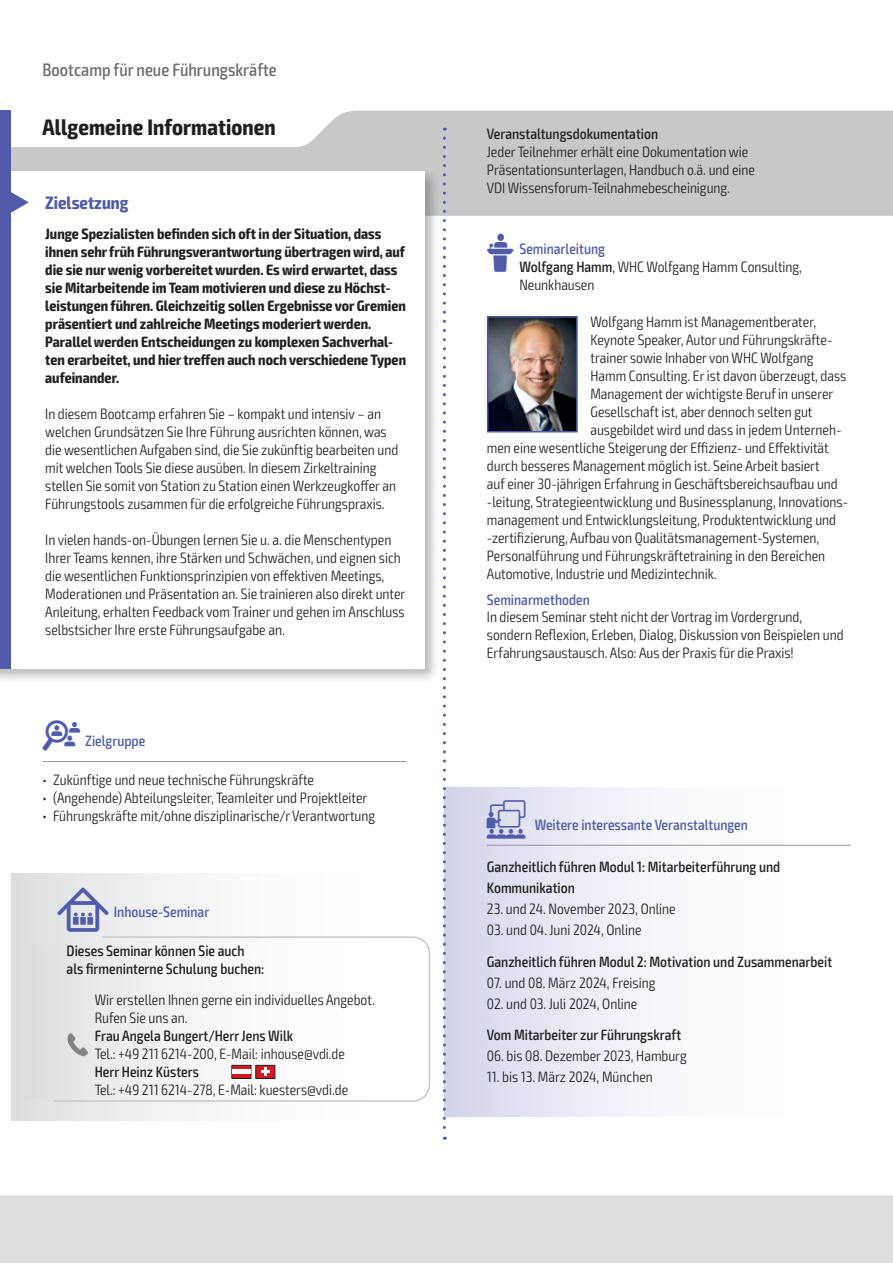
<style>
.page{position:relative;width:893px;height:1263px;background:#fff}
.page>*{position:absolute;margin:0;border:0;box-sizing:border-box;transform-origin:0 0}
.t1{font:700 condensed 22.5px "Exo 2";letter-spacing:.005em;color:#231f20}
.t2{font:500 condensed 18px "Exo 2";color:#6c6d70}
.t3{font:700 condensed 18px "Exo 2";color:#505ca9}
.t4{font:300 condensed 15px/18px "Exo 2";color:#231f20}
.t5{font:700 condensed 15px/18px "Exo 2";color:#231f20}
.t6{font:500 condensed 15px/21px "Exo 2";color:#231f20}
.t7{font:500 condensed 15px "Exo 2";color:#505ca9}
.s1{font-family:"VDI Iconset S4 A Regular";font-weight:400;font-stretch:normal}
.s2{font-weight:500}
.s3{font-family:"VDI Iconset S4 A Regular";font-weight:400;font-stretch:normal;font-size:15.45px}
.s4{font-family:"VDI Iconset S4 A Regular";font-weight:400;font-stretch:normal;font-size:19.5px}
</style>
<div class="page">
<div style="left:0;top:1195px;width:893px;height:68px;background:#dcdddf"></div>
<svg style="left:11px;top:111px;width:881px;height:105px;fill:#c7c8ca"></svg>
<hr style="left:892px;top:111px;width:1px;height:105px;background:#505ca9">
<div style="left:0;top:111px;width:11px;height:63px;background:#505ca9"></div>
<div style="left:0;top:168px;width:440px;height:516px;background:#231f20;opacity:.3"></div>
<div style="left:0;top:171px;width:424px;height:498px;background:#fff"></div>
<div style="left:0;top:171px;width:11px;height:498px;background:#505ca9"></div>
<svg style="left:11px;top:192px;width:18px;height:21px"></svg>
<hr style="left:43px;top:761px;width:363px;height:1px;background:#939598">
<div style="left:444px;top:788px;width:406px;height:328px;background:linear-gradient(to right,#dadbed,#fff)"></div>
<hr style="left:487px;top:845px;width:363px;height:1px;background:#939598">
<img style="left:490px;top:319px;width:85px;height:110px">
<div style="left:487px;top:316px;width:91px;height:116px;border:2px solid #505ca9"></div>
<div style="left:11px;top:873px;width:419px;height:247px;background:linear-gradient(to right,#e2e3e5,#fff)"></div>
<svg style="left:53px;top:935px;width:378px;height:167px"></svg>
<div style="left:24px;top:945px;width:383px;height:152px;background:linear-gradient(to right,#e2e3e5,#fff)"></div>
<svg style="left:231px;top:1065px;width:44px;height:14px"></svg>
<hr style="left:232px;top:1070px;width:19px;height:4px;background:#fff">
<svg style="left:67px;top:1033px;width:21px;height:23px"></svg>
<svg style="left:443px;top:138px;width:3px;height:1002px"></svg>
<p class="t2" style="left:43px;top:59px;width:236px">Bootcamp für neue Führungskräfte</p>
<h1 class="t1" style="left:43px;top:113px;width:235px">Allgemeine Informationen</h1>
<p class="t6" style="left:487px;top:124px;width:173px">Veranstaltungsdokumentation</p>
<p class="t4" style="left:487px;top:143px;width:270px">Jeder Teilnehmer erhält eine Dokumentation wie<br>Präsentationsunterlagen, Handbuch o.ä. und eine<br>VDI Wissensforum-Teilnahmebescheinigung.</p>
<p class="t5" style="left:45px;top:225px;width:362px">Junge Spezialisten befinden sich oft in der Situation, dass ihnen sehr früh Führungsverantwortung übertragen wird, auf die sie nur wenig vorbereitet wurden. Es wird erwartet, dass sie Mitarbeitende im Team motivieren und diese zu Höchst&shy;leistungen führen. Gleichzeitig sollen Ergebnisse vor Gremien präsentiert und zahlreiche Meetings moderiert werden.<br>Parallel werden Entscheidungen zu komplexen Sachverhal&shy;ten erarbeitet, und hier treffen auch noch verschiedene Typen aufeinander.</p>
<p class="t4" style="left:45px;top:405px;width:355px">In diesem Bootcamp erfahren Sie – kompakt und intensiv – an welchen Grundsätzen Sie Ihre Führung ausrichten können, was die wesentlichen Aufgaben sind, die Sie zukünftig bearbeiten und mit welchen Tools Sie diese ausüben. In diesem Zirkeltraining stellen Sie somit von Station zu Station einen Werkzeugkoffer an Führungstools zusammen für die erfolgreiche Führungspraxis.</p>
<p class="t4" style="left:45px;top:531px;width:362px">In vielen hands-on-Übungen lernen Sie u. a. die Menschentypen Ihrer Teams kennen, ihre Stärken und Schwächen, und eignen sich die wesentlichen Funktionsprinzipien von effektiven Meetings, Moderationen und Präsentation an. Sie trainieren also direkt unter Anleitung, erhalten Feedback vom Trainer und gehen im Anschluss selbstsicher Ihre erste Führungsaufgabe an.</p>
<p class="t3" style="left:45px;top:192px;width:85px">Zielsetzung</p>
<p class="t7" style="left:487px;top:240px;width:120px"><span class="s1">L</span> Seminarleitung</p>
<p class="t4" style="left:519px;top:258px;width:284px"><span class="s2">Wolfgang Hamm</span>, WHC Wolfgang Hamm Consulting,<br>Neunkhausen</p>
<p class="t4" style="left:590px;top:313px;width:227px">Wolfgang Hamm ist Managementberater,</p>
<p class="t4" style="left:590px;top:331px;width:242px">Keynote Speaker, Autor und Führungskräfte-</p>
<p class="t4" style="left:590px;top:349px;width:225px">trainer sowie Inhaber von WHC Wolfgang</p>
<p class="t4" style="left:590px;top:367px;width:257px">Hamm Consulting. Er ist davon überzeugt, dass</p>
<p class="t4" style="left:590px;top:385px;width:244px">Management der wichtigste Beruf in unserer</p>
<p class="t4" style="left:590px;top:403px;width:224px">Gesellschaft ist, aber dennoch selten gut</p>
<p class="t4" style="left:590px;top:421px;width:253px">ausgebildet wird und dass in jedem Unterneh-</p>
<p class="t4" style="left:487px;top:439px;width:343px">men eine wesentliche Steigerung der Effizienz- und Effektivität</p>
<p class="t4" style="left:487px;top:457px;width:334px">durch besseres Management möglich ist. Seine Arbeit basiert</p>
<p class="t4" style="left:487px;top:475px;width:352px">auf einer 30-jährigen Erfahrung in Geschäftsbereichsaufbau und</p>
<p class="t4" style="left:487px;top:493px;width:361px">-leitung, Strategieentwicklung und Businessplanung, Innovations-</p>
<p class="t4" style="left:487px;top:511px;width:351px">management und Entwicklungsleitung, Produktentwicklung und</p>
<p class="t4" style="left:487px;top:529px;width:334px">-zertifizierung, Aufbau von Qualitätsmanagement-Systemen,</p>
<p class="t4" style="left:487px;top:547px;width:340px">Personalführung und Führungskräftetraining in den Bereichen</p>
<p class="t4" style="left:487px;top:565px;width:231px">Automotive, Industrie und Medizintechnik.</p>
<p class="t7" style="left:487px;top:590px;width:104px">Seminarmethoden</p>
<p class="t4" style="left:487px;top:608px;width:358px">In diesem Seminar steht nicht der Vortrag im Vordergrund, sondern Reflexion, Erleben, Dialog, Diskussion von Beispielen und<br>Erfahrungsaustausch. Also: Aus der Praxis für die Praxis!</p>
<p class="t7" style="left:43px;top:732px;width:104px"><span class="s1">Z</span> Zielgruppe</p>
<p class="t4" style="left:43px;top:771px;width:273px">• Zukünftige und neue technische Führungskräfte</p>
<p class="t4" style="left:43px;top:789px;width:326px">• (Angehende) Abteilungsleiter, Teamleiter und Projektleiter</p>
<p class="t4" style="left:43px;top:807px;width:334px">• Führungskräfte mit/ohne disziplinarische/r Verantwortung</p>
<p class="t7" style="left:57px;top:902px;width:153px"><span class="s3">I</span> Inhouse-Seminar</p>
<p class="t6" style="left:67px;top:942px;width:199px;line-height:18px">Dieses Seminar können Sie auch als firmeninterne Schulung buchen:</p>
<p class="t4" style="left:95px;top:991px;width:282px">Wir erstellen Ihnen gerne ein individuelles Angebot.<br>Rufen Sie uns an.</p>
<p class="t6" style="left:95px;top:1025px;width:200px">Frau Angela Bungert/Herr Jens Wilk</p>
<p class="t4" style="left:95px;top:1045px;width:252px">Tel.: +49 211 6214-200, E-Mail: inhouse@vdi.de</p>
<p class="t6" style="left:95px;top:1061px;width:106px">Herr Heinz Küsters</p>
<p class="t4" style="left:95px;top:1081px;width:255px">Tel.: +49 211 6214-278, E-Mail: kuesters@vdi.de</p>
<p class="t7" style="left:487px;top:816px;width:263px"><span class="s4">W</span> Weitere interessante Veranstaltungen</p>
<p class="t6" style="left:487px;top:857px;width:295px">Ganzheitlich führen Modul 1: Mitarbeiterführung und<br>Kommunikation</p>
<p class="t4" style="left:487px;top:900px;width:190px">23. und 24. November 2023, Online</p>
<p class="t4" style="left:487px;top:921px;width:156px">03. und 04. Juni 2024, Online</p>
<p class="t6" style="left:487px;top:951px;width:347px">Ganzheitlich führen Modul 2: Motivation und Zusammenarbeit</p>
<p class="t4" style="left:487px;top:974px;width:170px">07. und 08. März 2024, Freising</p>
<p class="t4" style="left:487px;top:995px;width:152px">02. und 03. Juli 2024, Online</p>
<p class="t6" style="left:487px;top:1025px;width:196px">Vom Mitarbeiter zur Führungskraft</p>
<p class="t4" style="left:487px;top:1047px;width:201px">06. bis 08. Dezember 2023, Hamburg</p>
<p class="t4" style="left:487px;top:1068px;width:167px">11. bis 13. März 2024, München</p>
</div>
